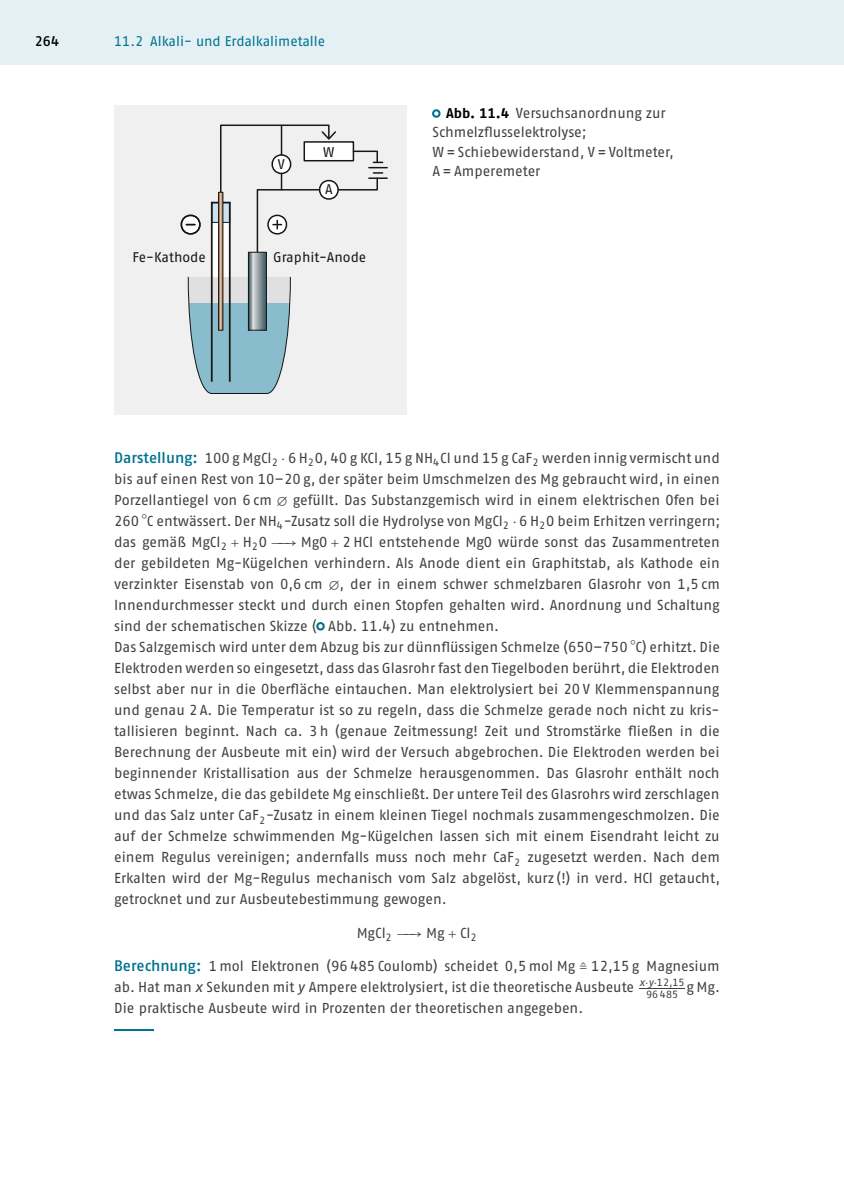
<style>
.page{position:relative;width:844px;height:1191px;background:#fff}
.page>*{position:absolute;margin:0;border:0;box-sizing:border-box;transform-origin:0 0}
.t1{font:14.35px/21px "Fago Pro";color:#404040}
.t2{font:14px "Fago Pro";letter-spacing:.005em;color:#007390}
.t3{font:14px "Fago Pro";color:#151616}
.t4{font:500 14px "Fago Pro";color:#000}
.t5{font:10.5px/12.6px "Fago Pro";color:#404040}
.s1{font-weight:700;font-size:14px;color:#000}
.s2{font-weight:500;font-size:15.22px;color:#007390}
.s3{font-style:italic}
</style>
<div class="page">
<div style="left:0;top:0;width:843px;height:65px;background:#e5f0f5"></div>
<div style="left:114px;top:105px;width:293px;height:309px;background:#f0f0f0"></div>
<div style="left:212px;top:203px;width:18px;height:74px;background:#fff"></div>
<div style="left:212px;top:202px;width:18px;height:20px;background:#cce1ee"></div>
<div style="left:211px;top:202px;width:19px;height:21px;border:1px solid #151616"></div>
<svg style="left:180px;top:214px;width:21px;height:21px"></svg>
<div style="left:211px;top:202px;width:19px;height:180px;border:2px solid #151616"></div>
<svg style="left:250px;top:268px;width:15px;height:8px"></svg>
<div style="left:248px;top:252px;width:19px;height:79px;border:1px solid #151616"></div>
<div style="left:218px;top:192px;width:5px;height:138px;background:#e1c3a8"></div>
<div style="left:218px;top:192px;width:5px;height:138px;border:1px solid #151616"></div>
<svg style="left:187px;top:276px;width:104px;height:118px"></svg>
<svg style="left:219px;top:124px;width:168px;height:144px"></svg>
<div style="left:432px;top:109px;width:8px;height:9px;border:2px solid #007390;border-radius:50%"></div>
<div style="left:316px;top:622px;width:9px;height:8px;border:2px solid #007390;border-radius:50%"></div>
<hr style="left:639px;top:988px;width:45px;height:1px;background:#404040">
<hr style="left:114px;top:1029px;width:40px;height:2px;background:#007390">
<p class="t4" style="left:35px;top:36px;width:26px">264</p>
<p class="t2" style="left:114px;top:36px;width:212px">11.2 Alkali- und Erdalkalimetalle</p>
<p class="t3" style="left:278px;top:160px;width:8px">V</p>
<p class="t3" style="left:323px;top:147px;width:13px">W</p>
<p class="t3" style="left:325px;top:185px;width:9px">A</p>
<p class="t3" style="left:133px;top:252px;width:75px">Fe-Kathode</p>
<p class="t3" style="left:273px;top:252px;width:94px">Graphit-Anode</p>
<p class="t1" style="left:432px;top:105px;width:243px;line-height:19.2px;text-indent:14px"><span class="s1">Abb. 11.4</span> Versuchsanordnung zur<br>Schmelzflusselektrolyse;<br>W = Schiebewiderstand, V = Voltmeter,<br>A = Amperemeter</p>
<p class="t1" style="left:114px;top:448px;width:607px;text-align:justify"><span class="s2">Darstellung:</span> 100 g MgCl<sub>2</sub> ⋅ 6 H<sub>2</sub>O, 40 g KCl, 15 g NH<sub>4</sub>Cl und 15 g CaF<sub>2</sub> werden innig vermischt und bis auf einen Rest von 10–20 g, der später beim Umschmelzen des Mg gebraucht wird, in einen Porzellantiegel von 6 cm ∅ gefüllt. Das Substanzgemisch wird in einem elektrischen Ofen bei 260</p>
<p class="t1" style="left:114px;top:511px;width:607px;text-indent:33px">C entwässert. Der NH<sub>4</sub>-Zusatz soll die Hydrolyse von MgCl<sub>2</sub> ⋅ 6 H<sub>2</sub>O beim Erhitzen verringern; das gemäß MgCl<sub>2</sub> H<sub>2</sub>O → MgO 2 HCl entstehende MgO würde sonst das Zusammentreten der gebildeten Mg-Kügelchen verhindern. Als Anode dient ein Graphitstab, als Kathode ein verzinkter Eisenstab von 0,6 cm ∅, der in einem schwer schmelzbaren Glasrohr von 1,5 cm Innendurchmesser steckt und durch einen Stopfen gehalten wird. Anordnung und Schaltung sind der schematischen Skizze ( Abb. 11.4) zu entnehmen.<br>Das Salzgemisch wird unter dem Abzug bis zur dünnflüssigen Schmelze (650–750</p>
<p class="t1" style="left:114px;top:637px;width:607px;text-align:justify;text-indent:521px">C) erhitzt. Die Elektroden werden so eingesetzt, dass das Glasrohr fast den Tiegelboden berührt, die Elektroden selbst aber nur in die Oberfläche eintauchen. Man elektrolysiert bei 20 V Klemmenspannung und genau 2 A. Die Temperatur ist so zu regeln, dass die Schmelze gerade noch nicht zu kris&shy;tallisieren beginnt. Nach ca. 3 h (genaue Zeitmessung! Zeit und Stromstärke fließen in die Berechnung der Ausbeute mit ein) wird der Versuch abgebrochen. Die Elektroden werden bei beginnender Kristallisation aus der Schmelze herausgenommen. Das Glasrohr enthält noch etwas Schmelze, die das gebildete Mg einschließt. Der untere Teil des Glasrohrs wird zerschlagen und das Salz unter CaF<sub>2</sub>-Zusatz in einem kleinen Tiegel nochmals zusammengeschmolzen. Die auf der Schmelze schwimmenden Mg-Kügelchen lassen sich mit einem Eisendraht leicht zu einem Regulus vereinigen; andernfalls muss noch mehr CaF<sub>2</sub> zugesetzt werden. Nach dem Erkalten wird der Mg-Regulus mechanisch vom Salz abgelöst, kurz (!) in verd. HCl getaucht, getrocknet und zur Ausbeutebestimmung gewogen.</p>
<p class="t1" style="left:356px;top:923px;width:121px">MgCl<sub>2</sub> → Mg Cl<sub>2</sub></p>
<p class="t1" style="left:114px;top:957px;width:607px"><span class="s2">Berechnung:</span> 1 mol Elektronen (96 485 Coulomb) scheidet 0,5 mol Mg ≙ 12,15 g Magnesium ab. Hat man <span class="s3">x</span> Sekunden mit <span class="s3">y</span> Ampere elektrolysiert, ist die theoretische Ausbeute</p>
<p class="t5" style="left:646px;top:976px;width:75px;text-indent:-7px"><span class="s3">x</span>⋅<span class="s3">y</span>⋅12,15<br>96 485 <sup>g</sup> <sup>Mg.</sup></p>
<p class="t1" style="left:114px;top:999px;width:470px">Die praktische Ausbeute wird in Prozenten der theoretischen angegeben.</p>
</div>
